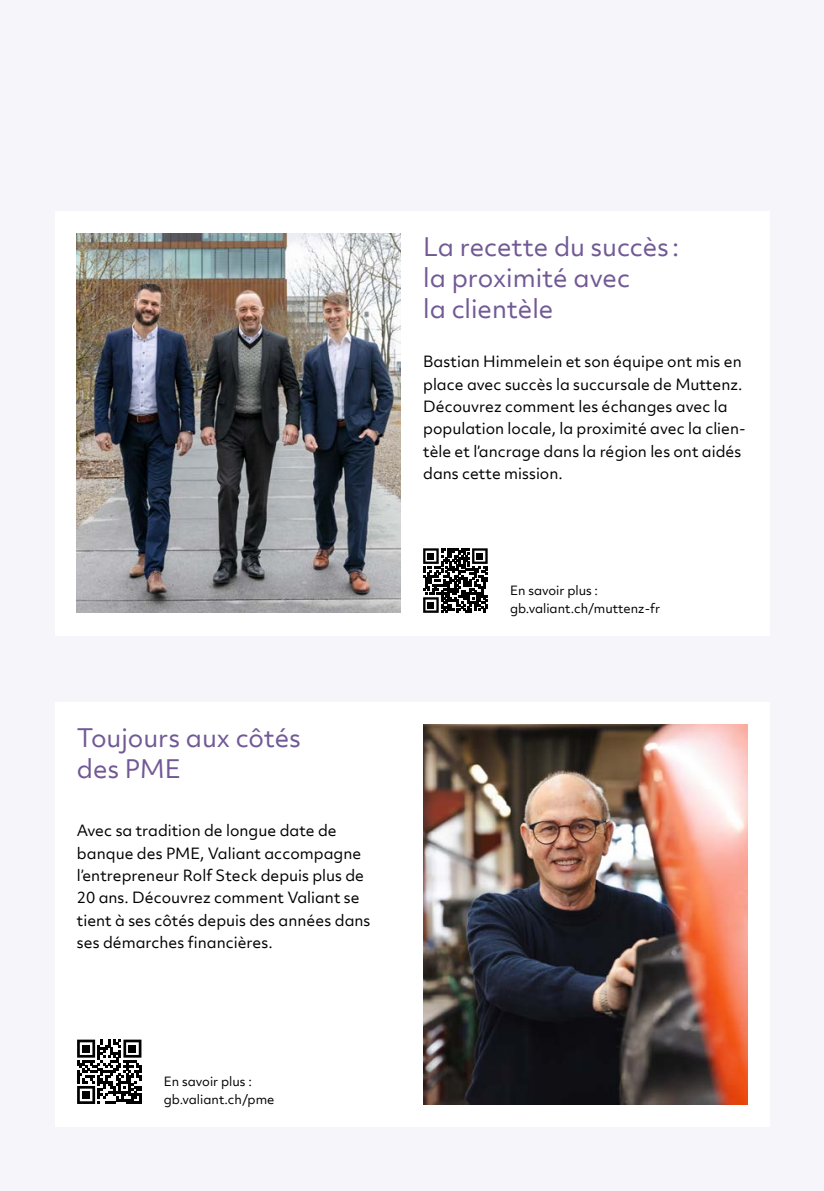
<style>
.page{position:relative;width:824px;height:1191px;background:#fff}
.page>*{position:absolute;margin:0;border:0;box-sizing:border-box;transform-origin:0 0}
.Valiant_KB24_Titel_H2_14pt{font:24.5px/31px "Objektiv Mk 2";color:#715995}
.Valiant_KB24_Fliesstext_8_5pt_Flattersat{font:14.88px/22.4px "Objektiv Mk 2";color:#000}
.Valiant_KB24_Fliesstext_7pt_Flattersatz{font:12.25px/17.8px "Objektiv Mk 2";color:#000}
</style>
<div class="page">
<div style="left:0;top:0;width:823px;height:1191px;background:#f6f5f9"></div>
<div style="left:55px;top:211px;width:714px;height:424px;background:#fff"></div>
<div style="left:55px;top:702px;width:714px;height:424px;background:#fff"></div>
<svg style="left:423px;top:548px;width:64px;height:65px"></svg>
<div style="left:427px;top:553px;width:7px;height:6px;background:#000"></div>
<div style="left:476px;top:553px;width:7px;height:6px;background:#000"></div>
<div style="left:427px;top:601px;width:7px;height:7px;background:#000"></div>
<svg style="left:77px;top:1039px;width:64px;height:65px"></svg>
<div style="left:82px;top:1044px;width:8px;height:8px;background:#000"></div>
<div style="left:129px;top:1044px;width:7px;height:8px;background:#000"></div>
<div style="left:82px;top:1091px;width:8px;height:7px;background:#000"></div>
<img style="left:77px;top:233px;width:324px;height:380px">
<img style="left:423px;top:724px;width:324px;height:380px">
<p class="Valiant_KB24_Titel_H2_14pt" style="left:77px;top:722px;width:225px">Toujours aux côtés des PME</p>
<p class="Valiant_KB24_Fliesstext_8_5pt_Flattersat" style="left:77px;top:819px;width:295px">Avec sa tradition de longue date de banque des PME, Valiant accompagne l’entrepreneur Rolf Steck depuis plus de 20 ans. Découvrez comment Valiant se tient à ses côtés depuis des années dans ses démarches financières.</p>
<p class="Valiant_KB24_Fliesstext_7pt_Flattersatz" style="left:164px;top:1072px;width:112px">En savoir plus : gb.valiant.ch/pme</p>
<p class="Valiant_KB24_Titel_H2_14pt" style="left:423px;top:231px;width:257px">La recette du succès : la proximité avec<br>la clientèle</p>
<p class="Valiant_KB24_Fliesstext_8_5pt_Flattersat" style="left:423px;top:350px;width:324px">Bastian Himmelein et son équipe ont mis en place avec succès la succursale de Muttenz.<br>Découvrez comment les échanges avec la population locale, la proximité avec la clien&shy;tèle et l’ancrage dans la région les ont aidés dans cette mission.</p>
<p class="Valiant_KB24_Fliesstext_7pt_Flattersatz" style="left:510px;top:581px;width:152px">En savoir plus : gb.valiant.ch/muttenz-fr</p>
</div>
